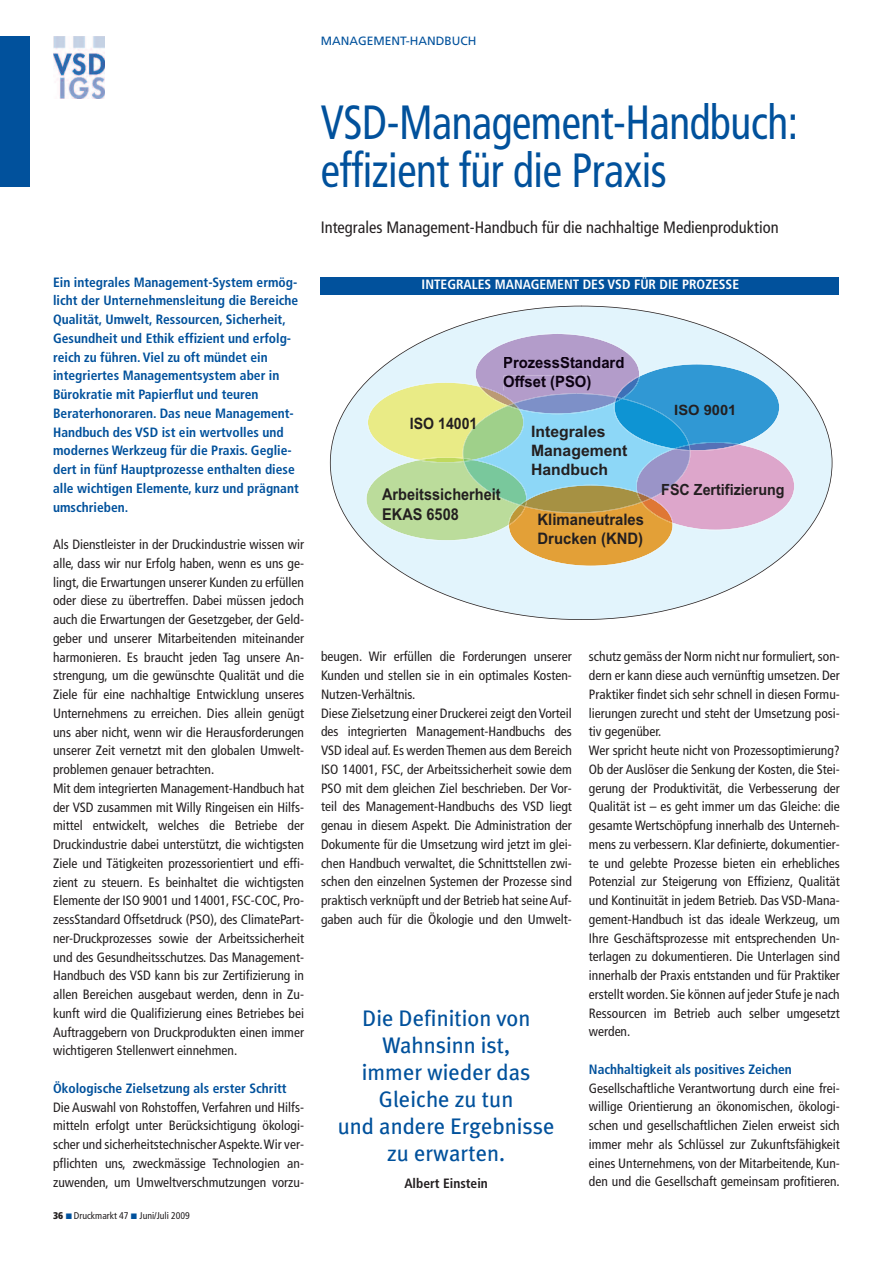
<style>
.page{position:relative;width:893px;height:1263px;background:#fff}
.page>*{position:absolute;margin:0;border:0;box-sizing:border-box;transform-origin:0 0}
.t1{font:condensed 48px/48px "Frutiger";letter-spacing:-.01em;color:#01519c;scale:.9 1}
.t2{font:22.5px/27px "Meta Plus";color:#01519c;text-align:center}
.t3{font:condensed 16.5px "Frutiger";color:#231f20}
.t4{font:700 16.35px/19.6px "Arial";color:#231f20;scale:.89 1}
.t5{font:700 15.9px/18.9px "Arial";color:#231f20;scale:.94 1}
.t6{font:700 15.75px/18.8px "Arial";color:#231f20}
.t7{font:700 15.75px/18.8px "Arial";color:#0c0111;scale:.95 1}
.t8{font:700 15.75px "Arial";color:#231f20;scale:.9 1}
.t9{font:700 15.45px "Arial";color:#231f20;scale:.93 1}
.t10{font:700 14.25px "Arial";color:#231f20}
.t11{font:condensed 13.5px/18.8px "Frutiger";color:#231f20}
.t12{font:700 condensed 13.5px/18.8px "Frutiger";color:#01519c}
.t13{font:700 condensed 13.5px "Frutiger";color:#fff}
.t14{font:700 condensed 13.5px "Frutiger";color:#231f20}
.t15{font:12px "Frutiger";color:#01519c}
.t16{font:condensed 9.75px "Frutiger";color:#231f20}
.s1{font-weight:900}
</style>
<div class="page">
<img style="left:53px;top:36px;width:52px;height:62px">
<div style="left:0;top:36px;width:30px;height:151px;background:#01519c"></div>
<svg style="left:330px;top:306px;width:502px;height:314px"></svg>
<svg style="left:366px;top:333px;width:429px;height:233px;background:#b8c9c4"></svg>
<div style="left:321px;top:277px;width:518px;height:18px;background:#01519c"></div>
<p class="t15" style="left:321px;top:36px;width:157px">MANAGEMENT-HANDBUCH</p>
<p class="t12" style="left:53px;top:274px;width:247px">Ein integrales Management-System ermög&shy;licht der Unternehmensleitung die Bereiche Qualität, Umwelt, Ressourcen, Sicherheit, Gesundheit und Ethik effizient und erfolg&shy;reich zu führen. Viel zu oft mündet ein integriertes Managementsystem aber in Bürokratie mit Papierflut und teuren Beraterhonoraren. Das neue Management-Handbuch des VSD ist ein wertvolles und modernes Werkzeug für die Praxis. Geglie&shy;dert in fünf Hauptprozesse enthalten diese alle wichtigen Elemente, kurz und prägnant umschrieben.</p>
<p class="t11" style="left:53px;top:536px;width:252px">Als Dienstleister in der Druckindustrie wissen wir alle, dass wir nur Erfolg haben, wenn es uns ge&shy;lingt, die Erwartungen unserer Kunden zu erfüllen oder diese zu übertreffen. Dabei müssen jedoch auch die Erwartungen der Gesetzgeber, der Geld&shy;geber und unserer Mitarbeitenden miteinander harmonieren. Es braucht jeden Tag unsere An&shy;strengung, um die gewünschte Qualität und die Ziele für eine nachhaltige Entwicklung unseres Unternehmens zu erreichen. Dies allein genügt uns aber nicht, wenn wir die Herausforderungen unserer Zeit vernetzt mit den globalen Umwelt&shy;problemen genauer betrachten.<br>Mit dem integrierten Management-Handbuch hat der VSD zusammen mit Willy Ringeisen ein Hilfs&shy;mittel entwickelt, welches die Betriebe der Druckindustrie dabei unterstützt, die wichtigsten Ziele und Tätigkeiten prozessorientiert und effi&shy;zient zu steuern. Es beinhaltet die wichtigsten Elemente der ISO 9001 und 14001, FSC-COC, Pro&shy;zessStandard Offsetdruck (PSO), des ClimatePart&shy;ner-Druckprozesses sowie der Arbeitssicherheit und des Gesundheitsschutzes. Das Management-Handbuch des VSD kann bis zur Zertifizierung in allen Bereichen ausgebaut werden, denn in Zu&shy;kunft wird die Qualifizierung eines Betriebes bei Auftraggebern von Druckprodukten einen immer wichtigeren Stellenwert einnehmen.</p>
<p class="t12" style="left:53px;top:1080px;width:235px">Ökologische Zielsetzung als erster Schritt</p>
<p class="t11" style="left:53px;top:1099px;width:252px;text-align:justify">Die Auswahl von Rohstoffen, Verfahren und Hilfs&shy;mitteln erfolgt unter Berücksichtigung ökologi&shy;scher und sicherheitstechnischerAspekte.Wir ver&shy;pflichten uns, zweckmässige Technologien an&shy;zuwenden, um Umweltverschmutzungen vorzu-</p>
<p class="t16" style="left:53px;top:1212px;width:138px"><span class="s1">36</span> Druckmarkt 47 Juni/Juli 2009</p>
<h1 class="t1" style="left:321px;top:102px;width:532px">VSD-Management-Handbuch: effizient für die Praxis</h1>
<p class="t3" style="left:321px;top:220px;width:459px">Integrales Management-Handbuch für die nachhaltige Medienproduktion</p>
<p class="t13" style="left:422px;top:279px;width:319px">INTEGRALES MANAGEMENT DES VSD FÜR DIE PROZESSE</p>
<p class="t8" style="left:410px;top:415px;width:76px">ISO 14001</p>
<p class="t7" style="left:503px;top:354px;width:129px">ProzessStandard<br>Offset (PSO)</p>
<p class="t6" style="left:531px;top:422px;width:98px">Integrales<br>Management<br>Handbuch</p>
<p class="t4" style="left:382px;top:485px;width:135px">Arbeitssicherheit<br>EKAS 6508</p>
<p class="t5" style="left:538px;top:510px;width:115px">Klimaneutrales<br>Drucken (KND)</p>
<p class="t10" style="left:674px;top:402px;width:64px">ISO 9001</p>
<p class="t9" style="left:661px;top:481px;width:134px">FSC Zertifizierung</p>
<p class="t11" style="left:321px;top:648px;width:252px">beugen. Wir erfüllen die Forderungen unserer Kunden und stellen sie in ein optimales Kosten-Nutzen-Verhältnis.<br>Diese Zielsetzung einer Druckerei zeigt den Vorteil des integrierten Management-Handbuchs des VSD ideal auf. Es werden Themen aus dem Bereich ISO 14001, FSC, der Arbeitssicherheit sowie dem PSO mit dem gleichen Ziel beschrieben. Der Vor&shy;teil des Management-Handbuchs des VSD liegt genau in diesem Aspekt. Die Administration der Dokumente für die Umsetzung wird jetzt im glei&shy;chen Handbuch verwaltet, die Schnittstellen zwi&shy;schen den einzelnen Systemen der Prozesse sind praktisch verknüpft und der Betrieb hat seineAuf&shy;gaben auch für die Ökologie und den Umwelt-</p>
<p class="t11" style="left:589px;top:648px;width:252px">schutz gemäss der Norm nicht nur formuliert,son&shy;dern er kann diese auch vernünftig umsetzen. Der Praktiker findet sich sehr schnell in diesen Formu&shy;lierungen zurecht und steht der Umsetzung posi&shy;tiv gegenüber.<br>Wer spricht heute nicht von Prozessoptimierung?<br>Ob der Auslöser die Senkung der Kosten, die Stei&shy;gerung der Produktivität, die Verbesserung der Qualität ist – es geht immer um das Gleiche: die gesamte Wertschöpfung innerhalb des Unterneh&shy;mens zu verbessern. Klar definierte, dokumentier&shy;te und gelebte Prozesse bieten ein erhebliches Potenzial zur Steigerung von Effizienz, Qualität und Kontinuität in jedem Betrieb. Das VSD-Mana&shy;gement-Handbuch ist das ideale Werkzeug, um Ihre Geschäftsprozesse mit entsprechenden Un&shy;terlagen zu dokumentieren. Die Unterlagen sind innerhalb der Praxis entstanden und für Praktiker erstellt worden. Sie können auf jeder Stufe je nach Ressourcen im Betrieb auch selber umgesetzt werden.</p>
<p class="t12" style="left:589px;top:1061px;width:204px">Nachhaltigkeit als positives Zeichen</p>
<p class="t11" style="left:589px;top:1080px;width:252px;text-align:justify">Gesellschaftliche Verantwortung durch eine frei&shy;willige Orientierung an ökonomischen, ökologi&shy;schen und gesellschaftlichen Zielen erweist sich immer mehr als Schlüssel zur Zukunftsfähigkeit eines Unternehmens, von der Mitarbeitende, Kun&shy;den und die Gesellschaft gemeinsam profitieren.</p>
<h2 class="t2" style="left:338px;top:1004px;width:218px">Die Definition von<br>Wahnsinn ist,<br>immer wieder das<br>Gleiche zu tun<br>und andere Ergebnisse zu erwarten.</h2>
<p class="t14" style="left:404px;top:1178px;width:85px">Albert Einstein</p>
</div>
